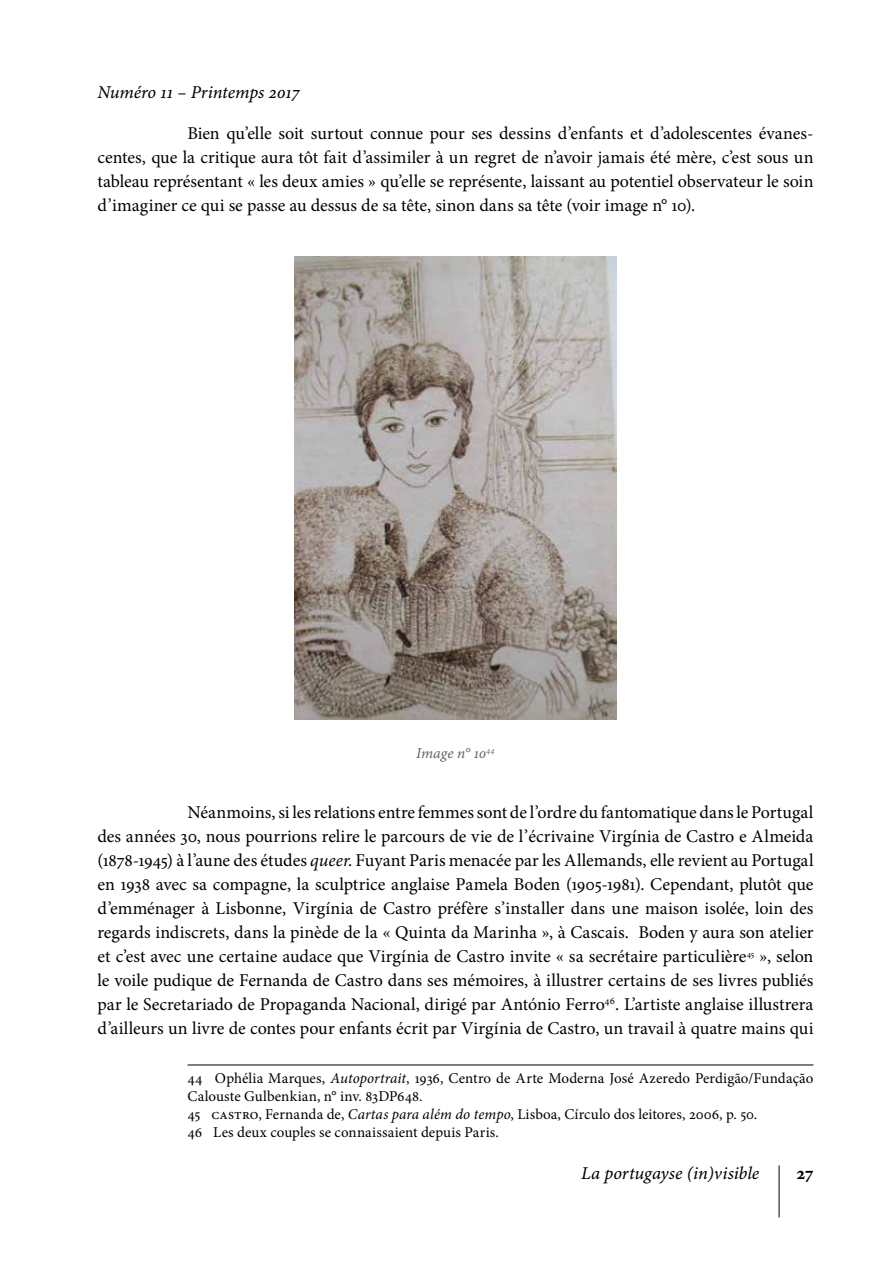
<style>
.page{position:relative;width:893px;height:1263px;background:#fff}
.page>*{position:absolute;margin:0;border:0;box-sizing:border-box;transform-origin:0 0}
.t1{font:18px/24px "Minion Pro";letter-spacing:-.005em;color:#000;text-align:justify}
.t2{font:18px "Minion Pro It Capt";letter-spacing:-.005em;color:#000}
.t3{font:18px "Minion Pro Bold Capt";color:#000}
.t4{font:15px/18px "Minion Pro";color:#000}
.t5{font:15px "Minion Pro It Capt";color:#636466}
.s1{font-style:italic}
</style>
<div class="page">
<hr style="left:779px;top:1165px;width:1px;height:52px;background:#000">
<img style="left:294px;top:256px;width:323px;height:463px">
<hr style="left:188px;top:1064px;width:625px;height:1px;background:#000">
<p class="t2" style="left:98px;top:81px;width:204px">Numéro 11 – Printemps 2017</p>
<p class="t1" style="left:98px;top:121px;width:718px;text-indent:90px">Bien qu’elle soit surtout connue pour ses dessins d’enfants et d’adolescentes évanes&shy;centes, que la critique aura tôt fait d’assimiler à un regret de n’avoir jamais été mère, c’est sous un tableau représentant « les deux amies » qu’elle se représente, laissant au potentiel observateur le soin d’imaginer ce qui se passe au dessus de sa tête, sinon dans sa tête (voir image n° 10).</p>
<p class="t5" style="left:416px;top:744px;width:80px">Image n° 10<sup>44</sup></p>
<p class="t1" style="left:97px;top:800px;width:718px;text-indent:90px">Néanmoins, si les relations entre femmes sont de l’ordre du fantomatique dans le Portugal des années 30, nous pourrions relire le parcours de vie de l’écrivaine Virgínia de Castro e Almeida (1878-1945) à l’aune des études <span class="s1">queer</span>. Fuyant Paris menacée par les Allemands, elle revient au Portugal en 1938 avec sa compagne, la sculptrice anglaise Pamela Boden (1905-1981). Cependant, plutôt que d’emménager à Lisbonne, Virgínia de Castro préfère s’installer dans une maison isolée, loin des regards indiscrets, dans la pinède de la « Quinta da Marinha », à Cascais. Boden y aura son atelier et c’est avec une certaine audace que Virgínia de Castro invite « sa secrétaire particulière<sup>45</sup> », selon le voile pudique de Fernanda de Castro dans ses mémoires, à illustrer certains de ses livres publiés par le Secretariado de Propaganda Nacional, dirigé par António Ferro<sup>46</sup>. L’artiste anglaise illustrera d’ailleurs un livre de contes pour enfants écrit par Virgínia de Castro, un travail à quatre mains qui</p>
<p class="t4" style="left:187px;top:1069px;width:627px">44 Ophélia Marques, <span class="s1">Autoportrait</span>, 1936, Centro de Arte Moderna José Azeredo Perdigão/Fundação Calouste Gulbenkian, n° inv. 83DP648.<br>45 castro, Fernanda de, <span class="s1">Cartas para além do tempo</span>, Lisboa, Círculo dos leitores, 2006, p. 50.<br>46 Les deux couples se connaissaient depuis Paris.</p>
<p class="t2" style="left:581px;top:1162px;width:180px">La portugayse (in)visible</p>
<p class="t3" style="left:796px;top:1162px;width:18px">27</p>
</div>
